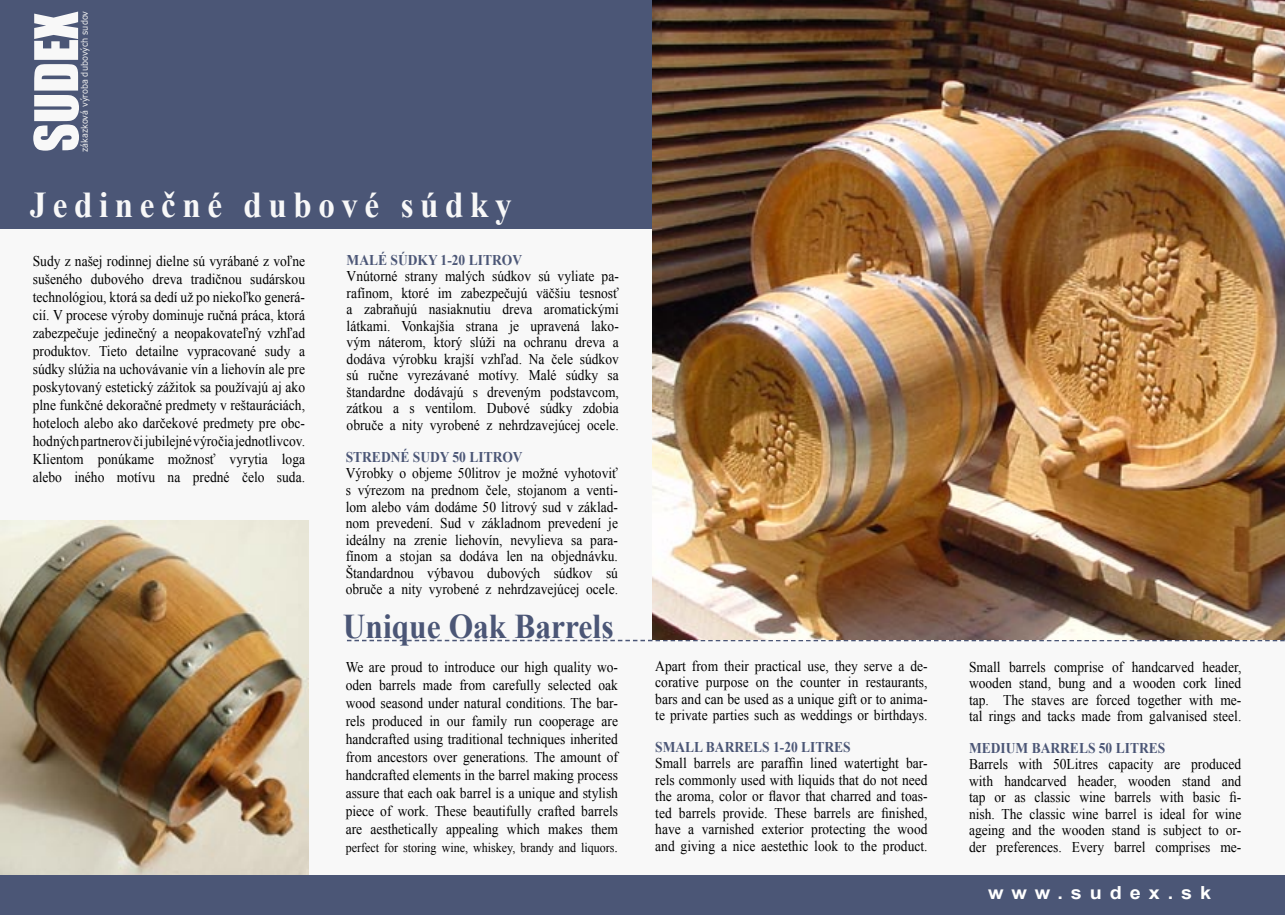
<style>
.page{position:relative;width:1285px;height:915px;background:#fff}
.page>*{position:absolute;margin:0;border:0;box-sizing:border-box;transform-origin:0 0}
.t1{font:55.5px "Impact";color:#f8f8f8}
.titul{font:700 36.3px "Times New Roman";letter-spacing:.2em;color:#f8f8f8;scale:.91 1}
.titul-2{font:700 34.65px "Times New Roman";color:#4b5676;scale:.91 1}
.titul-3{font:700 18px "Arial";letter-spacing:.4em;color:#fff;scale:1.1 1}
.titul-4{font:14.85px/16.5px "Times New Roman";color:#000;text-align:justify;scale:.91 1}
.titul-5{font:700 14.85px "Times New Roman";color:#4b5676;scale:.91 1}
.titul-6{font:13.2px "Times New Roman";color:#000;scale:.91 1}
.t2{font:9px "Verdana";color:#efefef;scale:.9 1}
.s1{font-size:14.85px}
</style>
<div class="page">
<div style="left:0;top:0;width:1284px;height:914px;background:#f8f8f8"></div>
<img style="left:0;top:520px;width:308px;height:354px">
<div style="left:0;top:874px;width:1284px;height:40px;background:#4b5676"></div>
<div style="left:0;top:0;width:1284px;height:228px;background:#4b5676"></div>
<svg style="left:347px;top:639px;width:937px;height:2px"></svg>
<img style="left:652px;top:0;width:632px;height:639px">
<p class="t1" style="left:13px;top:152px;width:142px;rotate:-90deg">SUDEX</p>
<p class="t2" style="left:79px;top:152px;width:158px;rotate:-90deg">zákazková výroba dubových sudov</p>
<p class="titul" style="left:30px;top:180px;width:531px">Jedinečné dubové súdky</p>
<p class="titul-4" style="left:33px;top:252px;width:301px;line-height:18px">Sudy z našej rodinnej dielne sú vyrábané z voľne sušeného dubového dreva tradičnou sudárskou technológiou, ktorá sa dedí už po niekoľko generá&shy;cií. V procese výroby dominuje ručná práca, ktorá zabezpečuje jedinečný a neopakovateľný vzhľad produktov. Tieto detailne vypracované sudy a súdky slúžia na uchovávanie vín a liehovín ale pre poskytovaný estetický zážitok sa používajú aj ako plne funkčné dekoračné predmety v reštauráciách, hoteloch alebo ako darčekové predmety pre obc&shy;hodných partnerov či jubilejné výročia jednotlivcov.</p>
<p class="titul-4" style="left:33px;top:450px;width:301px;line-height:18px">Klientom ponúkame možnosť vyrytia loga alebo iného motívu na predné čelo suda.</p>
<p class="titul-5" style="left:346px;top:249px;width:194px">MALÉ SÚDKY 1-20 LITROV</p>
<p class="titul-4" style="left:346px;top:268px;width:301px">Vnútorné strany malých súdkov sú vyliate pa&shy;rafínom, ktoré im zabezpečujú väčšiu tesnosť a zabraňujú nasiaknutiu dreva aromatickými látkami. Vonkajšia strana je upravená lako&shy;vým náterom, ktorý slúži na ochranu dreva a dodáva výrobku krajší vzhľad. Na čele súdkov sú ručne vyrezávané motívy. Malé súdky sa štandardne dodávajú s dreveným podstavcom, zátkou a s ventilom. Dubové súdky zdobia obruče a nity vyrobené z nehrdzavejúcej ocele.</p>
<p class="titul-5" style="left:345px;top:446px;width:196px">STREDNÉ SUDY 50 LITROV</p>
<p class="titul-4" style="left:345px;top:465px;width:301px">Výrobky o objeme 50litrov je možné vyhotoviť s výrezom na prednom čele, stojanom a venti&shy;lom alebo vám dodáme 50 litrový sud v základ&shy;nom prevedení. Sud v základnom prevedení je ideálny na zrenie liehovín, nevylieva sa para&shy;fínom a stojan sa dodáva len na objednávku.<br>Štandardnou výbavou dubových súdkov sú obruče a nity vyrobené z nehrdzavejúcej ocele.</p>
<p class="titul-2" style="left:342px;top:602px;width:299px">Unique Oak Barrels</p>
<p class="titul-4" style="left:345px;top:657px;width:301px;line-height:18px">We are proud to introduce our high quality wo&shy;oden barrels made from carefully selected oak wood seasond under natural conditions. The bar&shy;rels produced in our family run cooperage are handcrafted using traditional techniques inherited from ancestors over generations. The amount of handcrafted elements in the barrel making process assure that each oak barrel is a unique and stylish piece of work. These beautifully crafted barrels are aesthetically appealing which makes them</p>
<p class="titul-6" style="left:345px;top:838px;width:301px">perfect for storing wine, whiskey, brandy and liquors<span class="s1">.</span></p>
<p class="titul-4" style="left:655px;top:657px;width:301px">Apart from their practical use, they serve a de&shy;corative purpose on the counter in restaurants, bars and can be used as a unique gift or to anima&shy;te private parties such as weddings or birthdays.</p>
<p class="titul-5" style="left:655px;top:736px;width:216px">SMALL BARRELS 1-20 LITRES</p>
<p class="titul-4" style="left:655px;top:754px;width:301px">Small barrels are paraffin lined watertight bar&shy;rels commonly used with liquids that do not need the aroma, color or flavor that charred and toas&shy;ted barrels provide. These barrels are finished, have a varnished exterior protecting the wood and giving a nice aestethic look to the product.</p>
<p class="titul-4" style="left:968px;top:658px;width:301px">Small barrels comprise of handcarved header, wooden stand, bung and a wooden cork lined tap. The staves are forced together with me&shy;tal rings and tacks made from galvanised steel.</p>
<p class="titul-5" style="left:968px;top:737px;width:217px">MEDIUM BARRELS 50 LITRES</p>
<p class="titul-4" style="left:968px;top:755px;width:301px">Barrels with 50Litres capacity are produced with handcarved header, wooden stand and tap or as classic wine barrels with basic fi&shy;nish. The classic wine barrel is ideal for wine ageing and the wooden stand is subject to or&shy;der preferences. Every barrel comprises me-</p>
<p class="titul-3" style="left:988px;top:880px;width:204px">www.sudex.sk</p>
</div>
